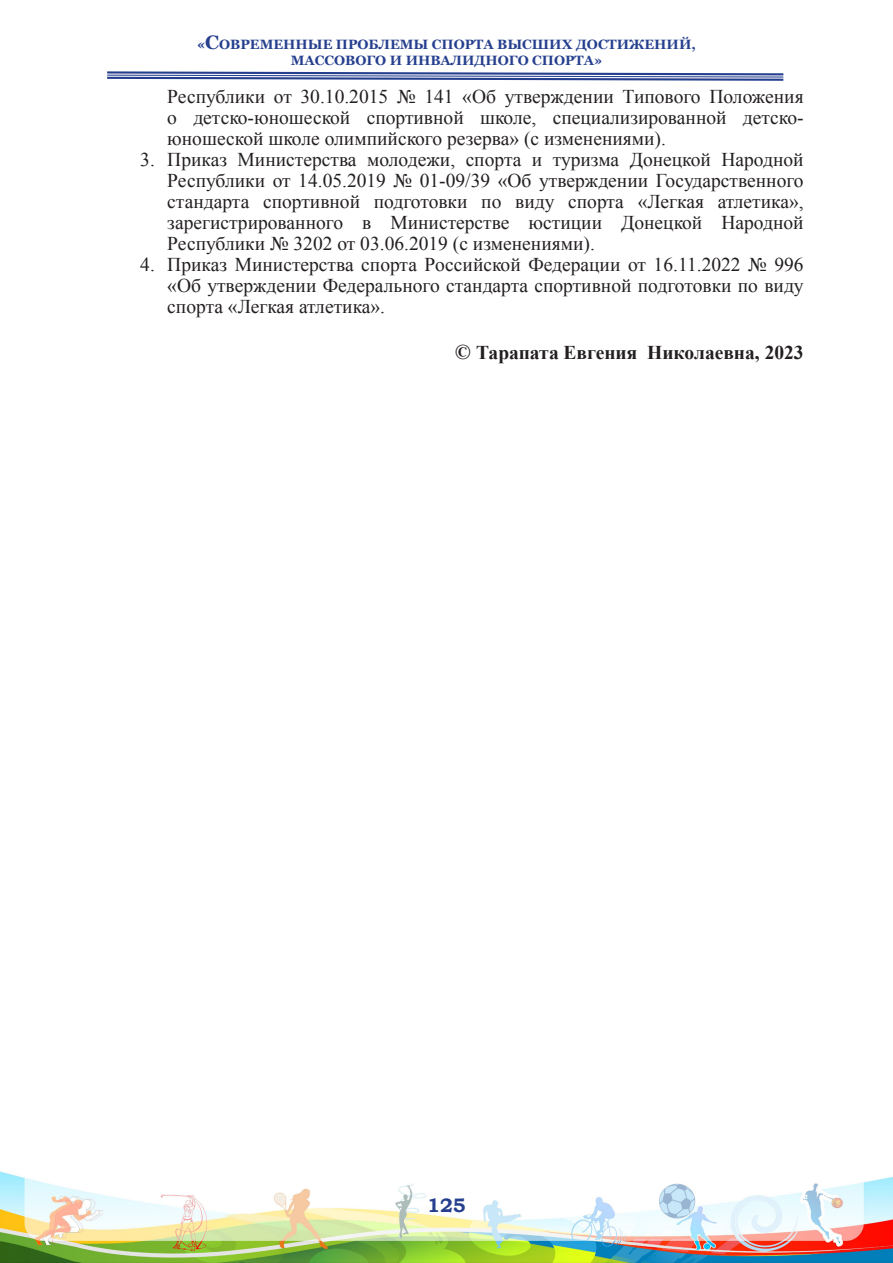
<style>
.page{position:relative;width:893px;height:1263px;background:#fff}
.page>*{position:absolute;margin:0;border:0;box-sizing:border-box;transform-origin:0 0}
.t1{font:19.5px/21px "Times New Roman";color:#231f20;text-align:justify}
.t2{font:700 19.5px "Times New Roman";color:#231f20}
.t3{font:700 19.5px "Bookman Old Style";color:#253f8e}
.t4{font:700 13.5px "Georgia";color:#253f8e}
.s1{font-size:19.5px}
.s2{font-size:21px}
</style>
<div class="page">
<img style="left:0;top:1171px;width:893px;height:92px">
<svg style="left:107px;top:71px;width:677px;height:10px"></svg>
<p class="t4" style="left:197px;top:36px;width:500px">«<span class="s1">С</span>ОВРЕМЕННЫЕ ПРОБЛЕМЫ СПОРТА ВЫСШИХ ДОСТИЖЕНИЙ,</p>
<p class="t4" style="left:291px;top:52px;width:313px">МАССОВОГО И ИНВАЛИДНОГО СПОРТА»</p>
<p class="t1" style="left:167px;top:85px;width:638px">Республики от 30.10.2015 № 141 «Об утверждении Типового Положения о детско-юношеской спортивной школе, специализированной детско&shy;юношеской школе олимпийского резерва» (с изменениями).</p>
<p class="t1" style="left:167px;top:148px;width:638px;text-indent:-27px">3. Приказ Министерства молодежи, спорта и туризма Донецкой Народной Республики от 14.05.2019 № 01-09/39 «Об утверждении Государственного стандарта спортивной подготовки по виду спорта «Легкая атлетика», зарегистрированного в Министерстве юстиции Донецкой Народной Республики № 3202 от 03.06.2019 (с изменениями).</p>
<p class="t1" style="left:167px;top:253px;width:638px;text-indent:-27px">4. Приказ Министерства спорта Российской Федерации от 16.11.2022 № 996 «Об утверждении Федерального стандарта спортивной подготовки по виду спорта «Легкая атлетика».</p>
<p class="t2" style="left:455px;top:339px;width:350px"><span class="s2">©</span> Тарапата Евгения Николаевна, 2023</p>
<p class="t3" style="left:427px;top:1191px;width:40px">125</p>
</div>
